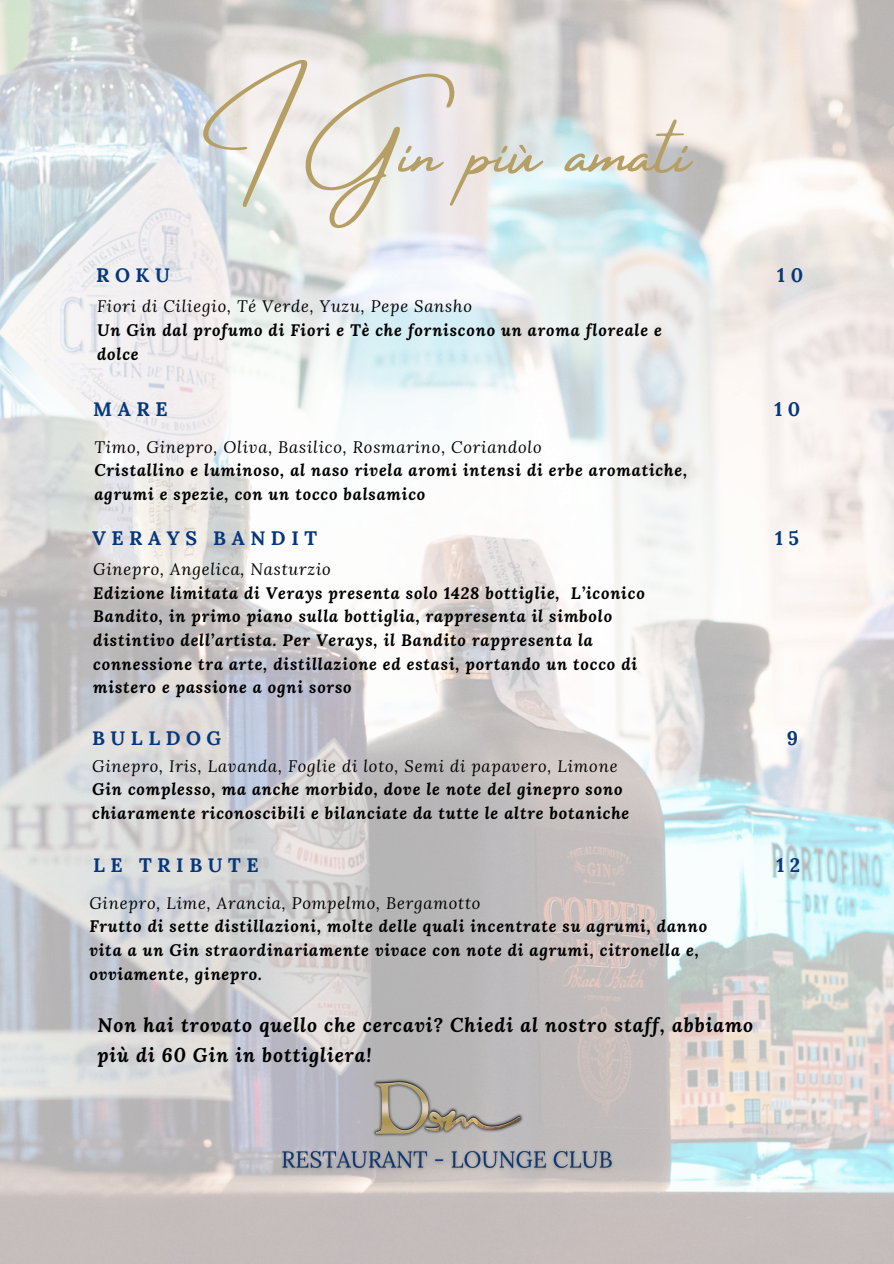
<style>
.page{position:relative;width:894px;height:1264px;background:#fff}
.page>*{position:absolute;margin:0;border:0;box-sizing:border-box;transform-origin:0 0}
.t1{font:75px "Amsterdam Four";color:#b69f65}
.t2{font:italic 700 19.5px/29.2px "Lora";letter-spacing:.05em;color:#000}
.t3{font:700 19.5px "Lora";letter-spacing:.285em;color:#04377b}
.t4{font:italic 700 16.5px/23.7px "Lora";letter-spacing:.05em;color:#000}
.t5{font:italic 16.5px "Lora";letter-spacing:.05em;color:#000}
</style>
<div class="page">
<img style="left:0;top:0;width:893px;height:1263px">
<img style="left:359px;top:1071px;width:175px;height:73px">
<img style="left:275px;top:1144px;width:343px;height:31px">
<p class="t1" style="left:203px;top:110px;width:489px">I Gin più amati</p>
<p class="t3" style="left:96px;top:262px;width:75px">ROKU</p>
<p class="t3" style="left:777px;top:262px;width:27px">1 0</p>
<h3 class="t5" style="left:97px;top:295px;width:376px">Fiori di Ciliegio, Té Verde, Yuzu, Pepe Sansho</h3>
<p class="t4" style="left:97px;top:318px;width:566px">Un Gin dal profumo di Fiori e Tè che forniscono un aroma floreale e dolce</p>
<p class="t3" style="left:93px;top:397px;width:76px">MARE</p>
<p class="t3" style="left:774px;top:397px;width:27px">1 0</p>
<h3 class="t5" style="left:94px;top:435px;width:448px">Timo, Ginepro, Oliva, Basilico, Rosmarino, Coriandolo</h3>
<p class="t4" style="left:94px;top:458px;width:594px">Cristallino e luminoso, al naso rivela aromi intensi di erbe aromatiche, agrumi e spezie, con un tocco balsamico</p>
<p class="t3" style="left:92px;top:525px;width:226px">VERAYS BANDIT</p>
<p class="t3" style="left:775px;top:525px;width:25px">1 5</p>
<h3 class="t5" style="left:93px;top:558px;width:239px">Ginepro, Angelica, Nasturzio</h3>
<p class="t4" style="left:93px;top:580px;width:553px">Edizione limitata di Verays presenta solo 1428 bottiglie, L’iconico Bandito, in primo piano sulla bottiglia, rappresenta il simbolo distintivo dell’artista. Per Verays, il Bandito rappresenta la connessione tra arte, distillazione ed estasi, portando un tocco di mistero e passione a ogni sorso</p>
<p class="t3" style="left:92px;top:725px;width:131px">BULLDOG</p>
<p class="t3" style="left:786px;top:725px;width:13px">9</p>
<h1 class="t5" style="left:92px;top:754px;width:526px">Ginepro, Iris, Lavanda, Foglie di loto, Semi di papavero, Limone</h1>
<h3 class="t4" style="left:92px;top:777px;width:538px">Gin complesso, ma anche morbido, dove le note del ginepro sono chiaramente riconoscibili e bilanciate da tutte le altre botaniche</h3>
<p class="t3" style="left:93px;top:852px;width:167px">LE TRIBUTE</p>
<p class="t3" style="left:776px;top:852px;width:25px">1 2</p>
<h3 class="t5" style="left:89px;top:891px;width:392px">Ginepro, Lime, Arancia, Pompelmo, Bergamotto</h3>
<p class="t4" style="left:89px;top:914px;width:619px">Frutto di sette distillazioni, molte delle quali incentrate su agrumi, danno vita a un Gin straordinariamente vivace con note di agrumi, citronella e, ovviamente, ginepro.</p>
<p class="t2" style="left:97px;top:1010px;width:657px">Non hai trovato quello che cercavi? Chiedi al nostro staff, abbiamo più di 60 Gin in bottigliera!</p>
</div>
